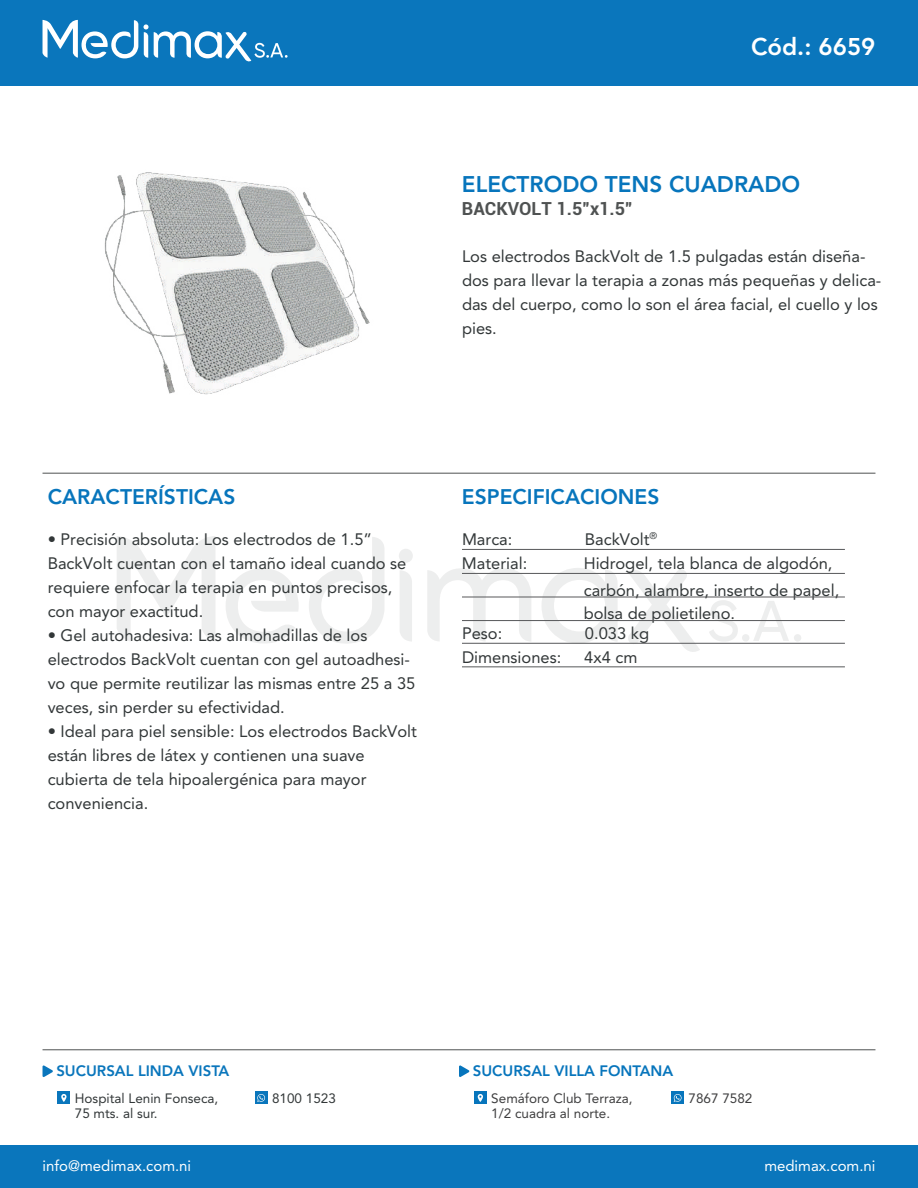
<style>
.page{position:relative;width:918px;height:1188px;background:#fff}
.page>*{position:absolute;margin:0;border:0;box-sizing:border-box;transform-origin:0 0}
.t1{font:800 24px "Avenir LT Std";color:#fff}
.t2{font:800 22.5px "Avenir LT Std";color:#0775bc}
.t3{font:800 21px "Avenir LT Std";color:#0775bc}
.t4{font:700 18px "Roboto";color:#4f5252}
.t5{font:16.5px/24px "Avenir LT Std";color:#323738}
.t6{font:15px "Avenir LT Std";color:#fff}
.t7{font:800 15px "Avenir LT Std";color:#0775bc}
.t8{font:800 15px "Avenir LT Std";color:#0a76bc}
.t9{font:13.5px/15px "Avenir LT Std";color:#3e3e3f}
.t10{font:13.5px/15px "Avenir LT Std";color:#323738}
</style>
<div class="page">
<svg style="left:399px;top:549px;width:14px;height:14px"></svg>
<svg style="left:400px;top:570px;width:12px;height:71px"></svg>
<svg style="left:427px;top:568px;width:104px;height:74px"></svg>
<svg style="left:542px;top:568px;width:76px;height:75px"></svg>
<svg style="left:226px;top:568px;width:73px;height:75px"></svg>
<svg style="left:627px;top:570px;width:73px;height:82px"></svg>
<svg style="left:309px;top:537px;width:75px;height:107px"></svg>
<svg style="left:117px;top:536px;width:98px;height:105px"></svg>
<svg style="left:709px;top:600px;width:92px;height:42px"></svg>
<div style="left:0;top:0;width:918px;height:85px;background:#0a76bc"></div>
<div style="left:0;top:1145px;width:918px;height:43px;background:#0a76bc"></div>
<svg style="left:43px;top:20px;width:245px;height:42px"></svg>
<hr style="left:43px;top:473px;width:832px;height:1px;background:#4f5252">
<hr style="left:43px;top:1049px;width:832px;height:1px;background:#4f5252">
<svg style="left:43px;top:1065px;width:10px;height:12px"></svg>
<div style="left:57px;top:1092px;width:13px;height:12px;background:#0a76bc"></div>
<svg style="left:61px;top:1094px;width:6px;height:8px"></svg>
<div style="left:255px;top:1091px;width:13px;height:13px;background:#0a76bc"></div>
<svg style="left:257px;top:1094px;width:8px;height:8px"></svg>
<svg style="left:459px;top:1065px;width:11px;height:12px"></svg>
<div style="left:474px;top:1092px;width:13px;height:12px;background:#0775bc"></div>
<svg style="left:478px;top:1094px;width:5px;height:8px"></svg>
<div style="left:671px;top:1091px;width:13px;height:13px;background:#0775bc"></div>
<svg style="left:674px;top:1094px;width:8px;height:8px"></svg>
<hr style="left:462px;top:549px;width:383px;height:1px;background:#57585a">
<hr style="left:462px;top:573px;width:383px;height:1px;background:#57585a">
<hr style="left:462px;top:597px;width:383px;height:1px;background:#57585a">
<hr style="left:462px;top:620px;width:383px;height:1px;background:#57585a">
<hr style="left:462px;top:643px;width:383px;height:1px;background:#57585a">
<hr style="left:462px;top:666px;width:383px;height:1px;background:#57585a">
<img style="left:104px;top:172px;width:266px;height:223px">
<h1 class="t1" style="left:751px;top:33px;width:126px">Cód.: 6659</h1>
<h2 class="t2" style="left:462px;top:171px;width:340px">ELECTRODO TENS CUADRADO</h2>
<p class="t4" style="left:462px;top:196px;width:172px">BACKVOLT 1.5”x1.5”</p>
<p class="t5" style="left:462px;top:244px;width:421px">Los electrodos BackVolt de 1.5 pulgadas están diseña&shy;dos para llevar la terapia a zonas más pequeñas y delica&shy;das del cuerpo, como lo son el área facial, el cuello y los pies.</p>
<p class="t3" style="left:48px;top:485px;width:189px">CARACTERÍSTICAS</p>
<p class="t5" style="left:48px;top:527px;width:360px">• Precisión absoluta: Los electrodos de 1.5” BackVolt cuentan con el tamaño ideal cuando se requiere enfocar la terapia en puntos precisos, con mayor exactitud.</p>
<p class="t5" style="left:48px;top:623px;width:369px">• Gel autohadesiva: Las almohadillas de los electrodos BackVolt cuentan con gel autoadhesi&shy;vo que permite reutilizar las mismas entre 25 a 35 veces, sin perder su efectividad.</p>
<p class="t5" style="left:48px;top:719px;width:371px">• Ideal para piel sensible: Los electrodos BackVolt están libres de látex y contienen una suave cubierta de tela hipoalergénica para mayor conveniencia.</p>
<p class="t3" style="left:462px;top:485px;width:199px">ESPECIFICACIONES</p>
<p class="t5" style="left:462px;top:527px;width:52px">Marca:</p>
<p class="t5" style="left:585px;top:527px;width:74px">BackVolt<sup>®</sup></p>
<p class="t5" style="left:462px;top:552px;width:67px">Material:</p>
<p class="t5" style="left:584px;top:550px;width:257px;line-height:27px">Hidrogel, tela blanca de algodón, carbón, alambre, inserto de papel,</p>
<p class="t5" style="left:584px;top:601px;width:153px">bolsa de polietileno.</p>
<p class="t5" style="left:462px;top:622px;width:42px">Peso:</p>
<p class="t5" style="left:585px;top:622px;width:66px">0.033 kg</p>
<p class="t5" style="left:462px;top:645px;width:101px">Dimensiones:</p>
<p class="t5" style="left:584px;top:645px;width:55px">4x4 cm</p>
<p class="t8" style="left:56px;top:1062px;width:175px">SUCURSAL LINDA VISTA</p>
<p class="t10" style="left:75px;top:1091px;width:145px">Hospital Lenin Fonseca,<br>75 mts. al sur.</p>
<p class="t10" style="left:272px;top:1091px;width:65px">8100 1523</p>
<p class="t7" style="left:473px;top:1062px;width:202px">SUCURSAL VILLA FONTANA</p>
<p class="t9" style="left:491px;top:1091px;width:143px">Semáforo Club Terraza,<br>1/2 cuadra al norte.</p>
<p class="t9" style="left:689px;top:1091px;width:65px">7867 7582</p>
<p class="t6" style="left:43px;top:1157px;width:150px">info@medimax.com.ni</p>
<p class="t6" style="left:764px;top:1157px;width:113px">medimax.com.ni</p>
</div>
